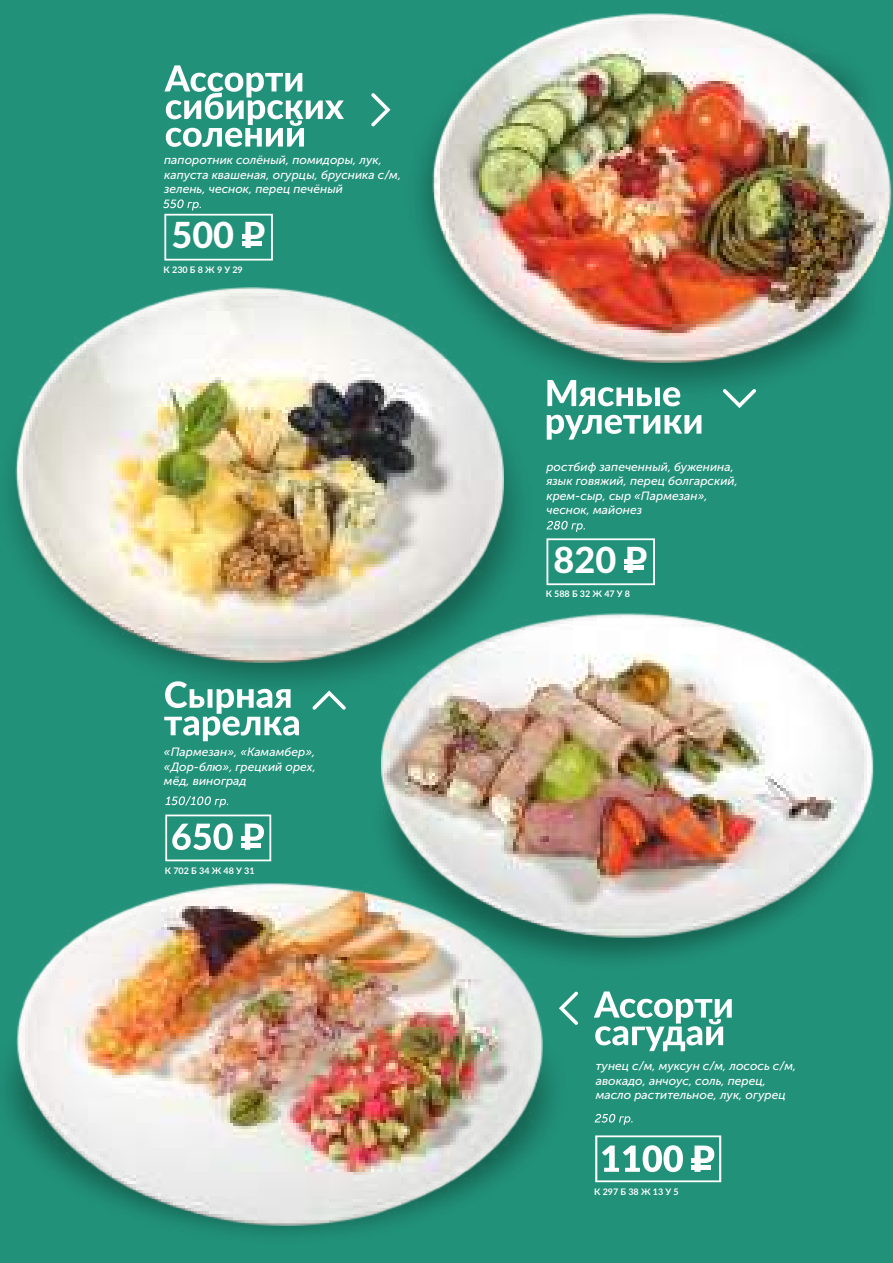
<style>
.page{position:relative;width:893px;height:1263px;background:#22917a}
.page>*{position:absolute;margin:0;border:0;box-sizing:border-box;transform-origin:0 0}
.t1{font:800 36px "Lato";color:#fdfdfd}
.t2{font:italic 12px/14.4px "Museo Sans Cyrl 500";color:#fdfdfd}
.t3{font:700 9px "Lato";letter-spacing:.245em;color:#fdfdfd}
</style>
<div class="page">
<img style="left:10px;top:287px;width:557px;height:397px">
<img style="left:377px;top:109px;width:418px;height:320px">
<svg style="left:723px;top:389px;width:33px;height:19px"></svg>
<svg style="left:312px;top:690px;width:27px;height:20px"></svg>
<img style="left:431px;top:13px;width:461px;height:350px">
<svg style="left:164px;top:65px;width:180px;height:82px"></svg>
<svg style="left:371px;top:93px;width:19px;height:34px"></svg>
<img style="left:14px;top:288px;width:490px;height:374px">
<svg style="left:164px;top:681px;width:135px;height:60px"></svg>
<svg style="left:165px;top:796px;width:63px;height:11px"></svg>
<svg style="left:547px;top:380px;width:154px;height:60px"></svg>
<svg style="left:546px;top:521px;width:39px;height:11px"></svg>
<img style="left:339px;top:653px;width:396px;height:307px">
<img style="left:382px;top:606px;width:492px;height:332px">
<svg style="left:594px;top:991px;width:138px;height:60px"></svg>
<svg style="left:595px;top:1114px;width:38px;height:11px"></svg>
<img style="left:7px;top:933px;width:587px;height:301px">
<img style="left:17px;top:882px;width:526px;height:344px">
<svg style="left:165px;top:814px;width:106px;height:47px"></svg>
<svg style="left:595px;top:1135px;width:126px;height:47px"></svg>
<svg style="left:163px;top:199px;width:110px;height:62px"></svg>
<svg style="left:546px;top:538px;width:109px;height:47px"></svg>
<p class="t2" style="left:164px;top:154px;width:239px">папоротник солёный, помидоры, лук, капуста квашеная, огурцы, брусника с/м, зелень, чеснок, перец печёный</p>
<h1 class="t1" style="left:171px;top:219px;width:95px">500 Р</h1>
<p class="t3" style="left:164px;top:266px;width:81px">К230Б8Ж9У29</p>
<p class="t2" style="left:164px;top:746px;width:154px;text-align:justify">«Пармезан», «Камамбер», «Дор-блю», грецкий орех, мёд, виноград</p>
<p class="t3" style="left:165px;top:866px;width:91px">К702Б34Ж48У 31</p>
<p class="t2" style="left:546px;top:461px;width:193px">ростбиф запеченный, буженина, язык говяжий, перец болгарский, крем-сыр, сыр «Пармезан», чеснок, майонез</p>
<h1 class="t1" style="left:554px;top:543px;width:95px">820 Р</h1>
<p class="t3" style="left:546px;top:590px;width:86px">К588Б32Ж47У8</p>
<p class="t2" style="left:596px;top:1060px;width:202px">тунец с/м, муксун с/м, лосось с/м, авокадо, анчоус, соль, перец, масло растительное, лук, огурец</p>
<p class="t3" style="left:594px;top:1188px;width:86px">К297Б38Ж13У5</p>
</div>
